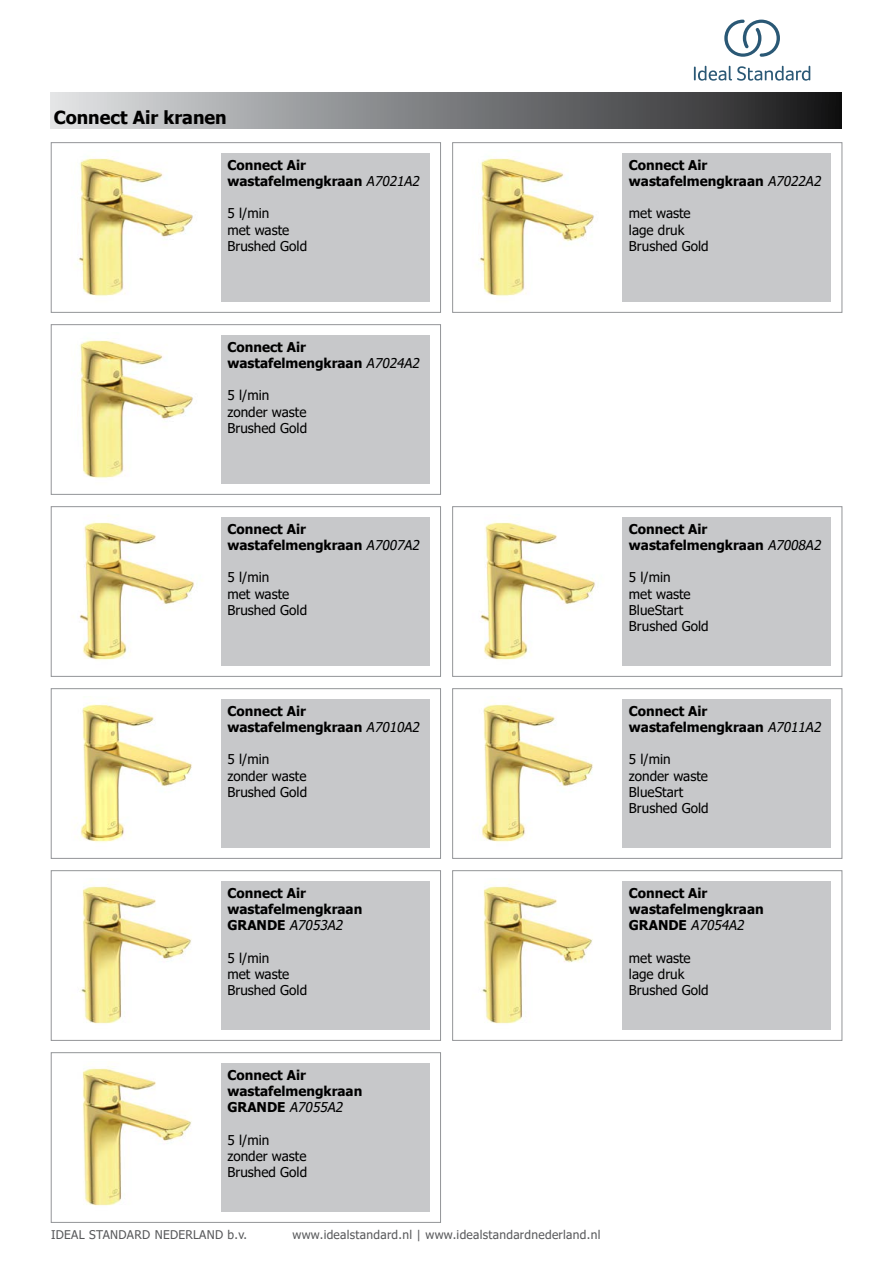
<style>
.page{position:relative;width:893px;height:1263px;background:#fff}
.page>*{position:absolute;margin:0;border:0;box-sizing:border-box;transform-origin:0 0}
.t1{font:700 18px "Tahoma";color:#000}
.t2{font:700 13.5px/16.2px "Tahoma";color:#000}
.t3{font:13.5px/16.2px "Tahoma";color:#000}
.t4{font:12px "Tahoma";letter-spacing:.025em;color:#58595b}
.s1{font-weight:400;font-style:italic}
</style>
<div class="page">
<div style="left:51px;top:92px;width:791px;height:37px;background:linear-gradient(to right,#dee1e3,#1a1a1b)"></div>
<div style="left:51px;top:142px;width:390px;height:171px;border:1px solid #939598"></div>
<img style="left:77px;top:158px;width:116px;height:138px">
<div style="left:221px;top:153px;width:209px;height:149px;background:#c7c8ca"></div>
<div style="left:452px;top:142px;width:390px;height:171px;border:1px solid #939598"></div>
<img style="left:478px;top:158px;width:116px;height:138px">
<div style="left:622px;top:153px;width:209px;height:149px;background:#c7c8ca"></div>
<div style="left:51px;top:324px;width:390px;height:171px;border:1px solid #939598"></div>
<img style="left:79px;top:340px;width:114px;height:138px">
<div style="left:221px;top:335px;width:209px;height:149px;background:#c7c8ca"></div>
<div style="left:51px;top:506px;width:390px;height:170px;border:1px solid #939598"></div>
<img style="left:79px;top:516px;width:115px;height:144px">
<div style="left:221px;top:517px;width:209px;height:149px;background:#c7c8ca"></div>
<div style="left:452px;top:506px;width:390px;height:170px;border:1px solid #939598"></div>
<img style="left:480px;top:522px;width:115px;height:138px">
<div style="left:622px;top:517px;width:209px;height:149px;background:#c7c8ca"></div>
<div style="left:51px;top:688px;width:390px;height:170px;border:1px solid #939598"></div>
<img style="left:80px;top:704px;width:112px;height:138px">
<div style="left:221px;top:699px;width:209px;height:149px;background:#c7c8ca"></div>
<div style="left:452px;top:688px;width:390px;height:170px;border:1px solid #939598"></div>
<img style="left:477px;top:704px;width:116px;height:138px">
<div style="left:622px;top:699px;width:209px;height:149px;background:#c7c8ca"></div>
<div style="left:51px;top:870px;width:390px;height:170px;border:1px solid #939598"></div>
<img style="left:80px;top:884px;width:112px;height:140px">
<div style="left:221px;top:881px;width:209px;height:149px;background:#c7c8ca"></div>
<div style="left:452px;top:870px;width:390px;height:170px;border:1px solid #939598"></div>
<img style="left:481px;top:884px;width:112px;height:140px">
<div style="left:622px;top:881px;width:209px;height:149px;background:#c7c8ca"></div>
<div style="left:51px;top:1052px;width:390px;height:170px;border:1px solid #939598"></div>
<img style="left:82px;top:1066px;width:110px;height:140px">
<div style="left:221px;top:1063px;width:209px;height:149px;background:#c7c8ca"></div>
<svg style="left:694px;top:66px;width:116px;height:15px"></svg>
<svg style="left:724px;top:20px;width:56px;height:37px"></svg>
<h1 class="t1" style="left:54px;top:105px;width:175px">Connect Air kranen</h1>
<p class="t2" style="left:227px;top:157px;width:197px">Connect Air wastafelmengkraan <span class="s1">A7021A2</span></p>
<p class="t3" style="left:227px;top:206px;width:81px">5 l/min<br>met waste<br>Brushed Gold</p>
<p class="t2" style="left:227px;top:339px;width:197px">Connect Air wastafelmengkraan <span class="s1">A7024A2</span></p>
<p class="t3" style="left:227px;top:388px;width:81px">5 l/min zonder waste<br>Brushed Gold</p>
<p class="t2" style="left:629px;top:157px;width:197px">Connect Air wastafelmengkraan <span class="s1">A7022A2</span></p>
<p class="t3" style="left:629px;top:206px;width:81px">met waste lage druk<br>Brushed Gold</p>
<p class="t2" style="left:227px;top:521px;width:197px">Connect Air wastafelmengkraan <span class="s1">A7007A2</span></p>
<p class="t3" style="left:227px;top:570px;width:81px">5 l/min<br>met waste<br>Brushed Gold</p>
<p class="t2" style="left:227px;top:703px;width:197px">Connect Air wastafelmengkraan <span class="s1">A7010A2</span></p>
<p class="t3" style="left:227px;top:752px;width:81px">5 l/min zonder waste<br>Brushed Gold</p>
<p class="t2" style="left:227px;top:885px;width:136px">Connect Air wastafelmengkraan<br>G RA N D E <span class="s1">A7053A2</span></p>
<p class="t3" style="left:227px;top:950px;width:81px">5 l/min<br>met waste<br>Brushed Gold</p>
<p class="t2" style="left:629px;top:521px;width:197px">Connect Air wastafelmengkraan <span class="s1">A7008A2</span></p>
<p class="t3" style="left:629px;top:570px;width:81px">5 l/min<br>met waste<br>BlueStart<br>Brushed Gold</p>
<p class="t2" style="left:629px;top:703px;width:197px">Connect Air wastafelmengkraan <span class="s1">A7011A2</span></p>
<p class="t3" style="left:629px;top:752px;width:81px">5 l/min zonder waste<br>BlueStart<br>Brushed Gold</p>
<p class="t2" style="left:629px;top:885px;width:136px">Connect Air wastafelmengkraan<br>G RA N D E <span class="s1">A7054A2</span></p>
<p class="t3" style="left:629px;top:950px;width:81px">met waste lage druk<br>Brushed Gold</p>
<p class="t2" style="left:227px;top:1067px;width:136px">Connect Air wastafelmengkraan<br>G RA N D E <span class="s1">A7055A2</span></p>
<p class="t3" style="left:227px;top:1132px;width:81px">5 l/min zonder waste<br>Brushed Gold</p>
<p class="t4" style="left:51px;top:1227px;width:198px">IDEAL STANDARD NEDERLAND b.v.</p>
<p class="t4" style="left:292px;top:1227px;width:309px">www.idealstandard.nl | www.idealstandardnederland.nl</p>
</div>
